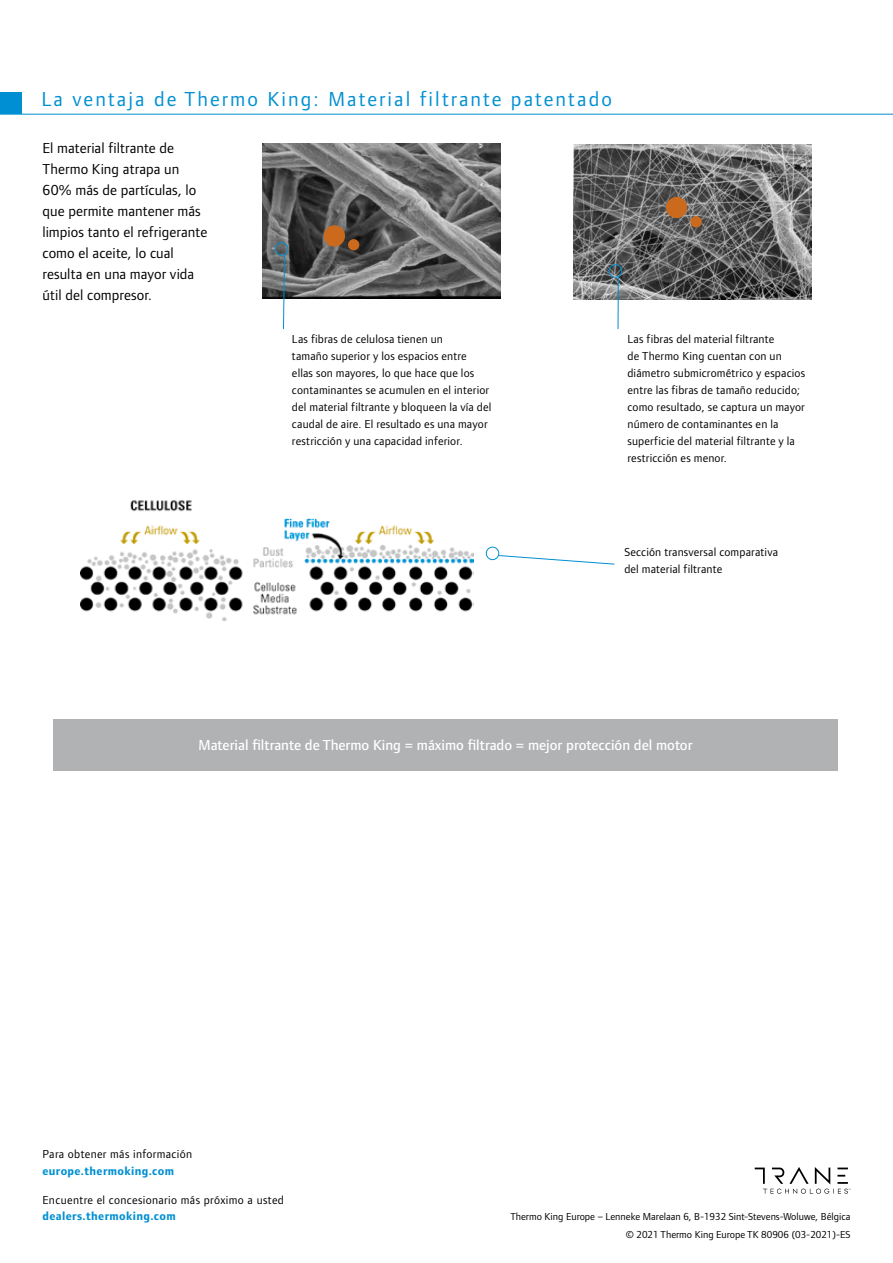
<style>
.page{position:relative;width:893px;height:1263px;background:#fff}
.page>*{position:absolute;margin:0;border:0;box-sizing:border-box;transform-origin:0 0}
.t1{font:21px "Foundry Form Sans";letter-spacing:.1em;color:#008fd2}
.t2{font:15px/21px "Foundry Form Sans";letter-spacing:.005em;color:#000}
.t3{font:500 15px "Foundry Form Sans";color:#fff}
.t4{font:12px/17px "Foundry Form Sans";letter-spacing:.015em;color:#000}
.t5{font:700 12px "Foundry Form Sans";letter-spacing:.03em;color:#008fd2}
.t6{font:10.5px/18px "Foundry Form Sans";color:#000;text-align:right}
</style>
<div class="page">
<div style="left:486px;top:546px;width:13px;height:14px;border:1px solid #008fd2;border-radius:50%"></div>
<svg style="left:498px;top:555px;width:117px;height:10px"></svg>
<hr style="left:0;top:114px;width:893px;height:1px;background:#008fd2">
<div style="left:0;top:92px;width:22px;height:22px;background:#008fd2"></div>
<img style="left:81px;top:500px;width:392px;height:121px">
<div style="left:348px;top:485px;width:128px;height:30px;background:#fff"></div>
<div style="left:53px;top:719px;width:785px;height:51px;background:#b1b2b3"></div>
<img style="left:262px;top:143px;width:238px;height:155px">
<div style="left:324px;top:225px;width:21px;height:22px;background:#cb6a1c;border-radius:50%"></div>
<div style="left:348px;top:239px;width:11px;height:11px;background:#cb6a1c;border-radius:50%"></div>
<img style="left:574px;top:144px;width:237px;height:155px">
<div style="left:666px;top:197px;width:21px;height:21px;background:#cb6a1c;border-radius:50%"></div>
<div style="left:690px;top:216px;width:12px;height:11px;background:#cb6a1c;border-radius:50%"></div>
<svg style="left:274px;top:242px;width:16px;height:88px"></svg>
<svg style="left:607px;top:264px;width:16px;height:15px"></svg>
<hr style="left:618px;top:277px;width:1px;height:52px;background:#008fd2">
<svg style="left:755px;top:1167px;width:95px;height:27px"></svg>
<h1 class="t1" style="left:41px;top:87px;width:572px">La ventaja de Thermo King: Material filtrante patentado</h1>
<p class="t2" style="left:43px;top:137px;width:166px">El material filtrante de<br>Thermo King atrapa un<br>60% más de partículas, lo que permite mantener más limpios tanto el refrigerante como el aceite, lo cual resulta en una mayor vida útil del compresor.</p>
<p class="t4" style="left:292px;top:331px;width:201px">Las fibras de celulosa tienen un<br>tamaño superior y los espacios entre<br>ellas son mayores, lo que hace que los contaminantes se acumulen en el interior del material filtrante y bloqueen la vía del caudal de aire. El resultado es una mayor restricción y una capacidad inferior.</p>
<p class="t4" style="left:627px;top:331px;width:179px">Las fibras del material filtrante<br>de Thermo King cuentan con un diámetro submicrométrico y espacios entre las fibras de tamaño reducido; como resultado, se captura un mayor número de contaminantes en la superficie del material filtrante y la restricción es menor.</p>
<p class="t4" style="left:624px;top:543px;width:155px">Sección transversal comparativa del material filtrante</p>
<p class="t3" style="left:198px;top:737px;width:496px">Material filtrante de Thermo King = máximo filtrado = mejor protección del motor</p>
<p class="t4" style="left:43px;top:1146px;width:151px">Para obtener más información</p>
<p class="t5" style="left:43px;top:1164px;width:133px">europe.thermoking.com</p>
<p class="t4" style="left:43px;top:1191px;width:243px">Encuentre el concesionario más próximo a usted</p>
<p class="t5" style="left:43px;top:1209px;width:135px">dealers.thermoking.com</p>
<p class="t6" style="left:510px;top:1208px;width:341px">Thermo King Europe – Lenneke Marelaan 6, B-1932 Sint-Stevens-Woluwe, Bélgica © 2021 Thermo King Europe TK 80906 (03-2021)-ES</p>
</div>
